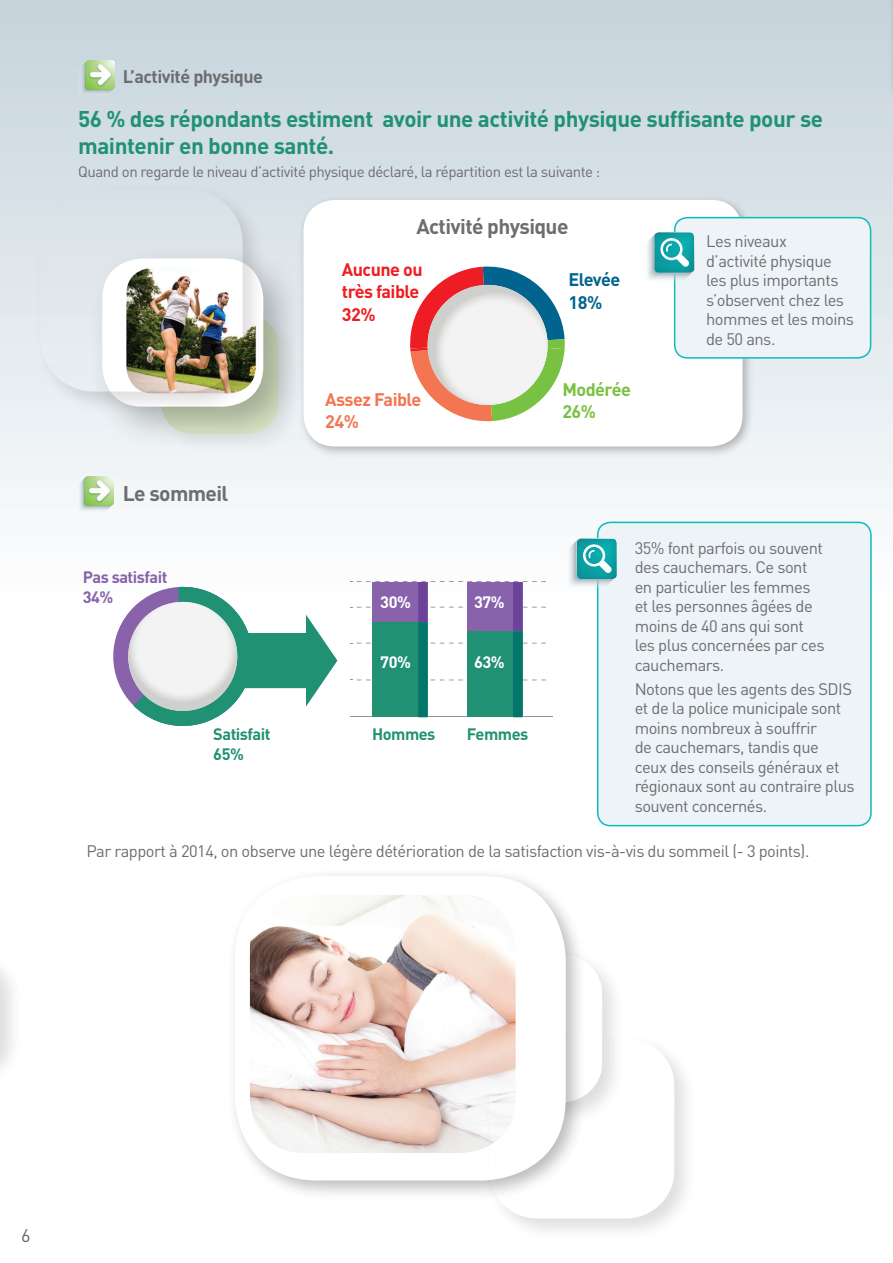
<style>
.page{position:relative;width:893px;height:1263px;background:#fff}
.page>*{position:absolute;margin:0;border:0;box-sizing:border-box;transform-origin:0 0}
.t1{font:700 22.5px/27px "DIN";letter-spacing:-.02em;color:#209173}
.t2{font:700 21px "DIN";letter-spacing:-.03em;color:#6c6d70}
.t3{font:700 18px/22.2px "DIN";letter-spacing:-.03em;color:#ee1d23}
.t4{font:700 18px "DIN";letter-spacing:-.03em;color:#6c6d70}
.t5{font:700 18px/22.2px "DIN";letter-spacing:-.03em;color:#f37551}
.t6{font:700 18px/22.2px "DIN";letter-spacing:-.03em;color:#79c142}
.t7{font:700 18px/22.2px "DIN";letter-spacing:-.035em;color:#00648f}
.t8{font:18px "DIN";color:#636366}
.t9{font:16.5px/19.5px "DIN";letter-spacing:-.03em;color:#6c6d70}
.t10{font:700 16.35px/20.2px "DIN";letter-spacing:-.03em;color:#209173}
.t11{font:700 16.35px/20.2px "DIN";letter-spacing:-.03em;color:#8862aa}
.t12{font:700 16.35px "DIN";letter-spacing:-.03em;color:#fff}
.t13{font:15px "DIN";letter-spacing:-.03em;color:#6c6d70}
</style>
<div class="page">
<div style="left:0;top:0;width:893px;height:601px;background:linear-gradient(to bottom,#c6d3dc,#fdfefe)"></div>
<div style="left:445px;top:949px;width:181px;height:177px;background:#231f20;opacity:.24"></div>
<svg style="left:586px;top:954px;width:16px;height:78px"></svg>
<img style="left:78px;top:476px;width:36px;height:36px">
<div style="left:598px;top:522px;width:273px;height:304px;background:#edf3f6;border-radius:13px"></div>
<div style="left:597px;top:522px;width:275px;height:304px;border:2px solid #0dbbbd;border-radius:13px"></div>
<svg style="left:106px;top:586px;width:231px;height:140px"></svg>
<hr style="left:350px;top:716px;width:203px;height:1px;background:#939598">
<img style="left:567px;top:538px;width:46px;height:50px">
<div style="left:575px;top:537px;width:42px;height:43px;background:#231f20;opacity:.2"></div>
<svg style="left:583px;top:544px;width:28px;height:29px"></svg>
<div style="left:227px;top:868px;width:359px;height:333px;background:#231f20;opacity:.3"></div>
<div style="left:235px;top:876px;width:331px;height:304px;background:#fff;border-radius:82px"></div>
<img style="left:250px;top:895px;width:266px;height:258px">
<div style="left:0;top:951px;width:23px;height:136px;background:#231f20;opacity:.24"></div>
<div style="left:483px;top:1032px;width:215px;height:210px;background:#231f20;opacity:.24"></div>
<div style="left:489px;top:1038px;width:185px;height:180px;background:#fff;border-radius:48px"></div>
<svg style="left:350px;top:581px;width:196px;height:136px"></svg>
<div style="left:887px;top:0;width:6px;height:99px;background:#c7d3db"></div>
<svg style="left:892px;top:0;width:1px;height:24px"></svg>
<div style="left:156px;top:310px;width:146px;height:147px;background:#eef3f6"></div>
<div style="left:89px;top:245px;width:218px;height:205px;background:#231f20;opacity:.3"></div>
<div style="left:35px;top:184px;width:231px;height:231px;background:#231f20;opacity:.24"></div>
<img style="left:40px;top:189px;width:203px;height:203px;border-radius:53px">
<img style="left:78px;top:61px;width:36px;height:35px">
<div style="left:298px;top:195px;width:456px;height:263px;background:#231f20;opacity:.3"></div>
<div style="left:303px;top:200px;width:439px;height:246px;background:#fff;border-radius:31px"></div>
<div style="left:675px;top:218px;width:196px;height:140px;background:#edf3f6;border-radius:13px"></div>
<div style="left:674px;top:217px;width:197px;height:142px;border:2px solid #0dbbbd;border-radius:13px"></div>
<svg style="left:410px;top:266px;width:155px;height:156px"></svg>
<img style="left:647px;top:236px;width:44px;height:46px">
<div style="left:653px;top:231px;width:42px;height:43px;background:#231f20;opacity:.2"></div>
<svg style="left:660px;top:238px;width:29px;height:29px"></svg>
<p class="t4" style="left:123px;top:65px;width:142px">L’activité physique</p>
<h1 class="t1" style="left:78px;top:104px;width:746px">56 % des répondants estiment avoir une activité physique suffisante pour se maintenir en bonne santé.</h1>
<p class="t13" style="left:78px;top:162px;width:524px">Quand on regarde le niveau d’activité physique déclaré, la répartition est la suivante :</p>
<p class="t2" style="left:123px;top:480px;width:107px">Le sommeil</p>
<p class="t2" style="left:416px;top:212px;width:154px">Activité physique</p>
<p class="t3" style="left:342px;top:258px;width:82px">Aucune ou très faible<br>32%</p>
<p class="t7" style="left:569px;top:268px;width:53px">Elevée<br>18%</p>
<p class="t5" style="left:325px;top:387px;width:98px">Assez Faible<br>24%</p>
<p class="t6" style="left:562px;top:377px;width:70px">Modérée<br>26%</p>
<p class="t9" style="left:706px;top:231px;width:149px">Les niveaux<br>d’activité physique les plus importants s’observent chez les hommes et les moins de 50 ans.</p>
<p class="t11" style="left:83px;top:566px;width:86px">Pas satisfait<br>34%</p>
<p class="t12" style="left:380px;top:592px;width:32px">30%</p>
<p class="t12" style="left:380px;top:652px;width:32px">70%</p>
<p class="t12" style="left:474px;top:592px;width:32px">37%</p>
<p class="t12" style="left:474px;top:652px;width:32px">63%</p>
<p class="t10" style="left:213px;top:723px;width:59px">Satisfait<br>65%</p>
<p class="t10" style="left:372px;top:723px;width:65px">Hommes</p>
<p class="t10" style="left:467px;top:723px;width:63px">Femmes</p>
<p class="t9" style="left:635px;top:538px;width:192px">35% font parfois ou souvent des cauchemars. Ce sont en particulier les femmes et les personnes âgées de moins de 40 ans qui sont les plus concernées par ces cauchemars.</p>
<p class="t9" style="left:635px;top:679px;width:222px">Notons que les agents des SDIS et de la police municipale sont moins nombreux à souffrir<br>de cauchemars, tandis que ceux des conseils généraux et régionaux sont au contraire plus souvent concernés.</p>
<p class="t9" style="left:86px;top:841px;width:724px">Par rapport à 2014, on observe une légère détérioration de la satisfaction vis-à-vis du sommeil (- 3 points).</p>
<p class="t8" style="left:21px;top:1224px;width:11px">6</p>
</div>
